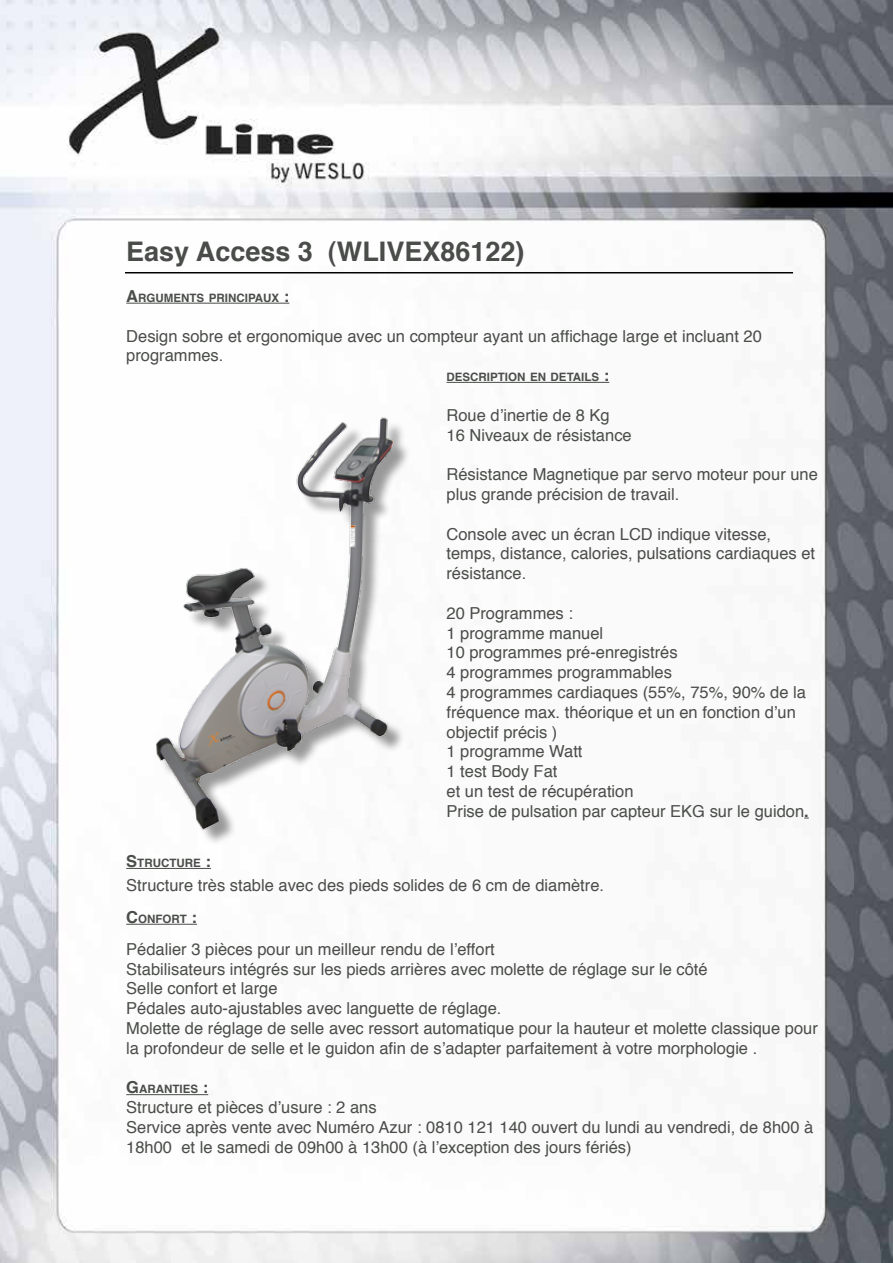
<style>
.page{position:relative;width:893px;height:1263px;background:#fff}
.page>*{position:absolute;margin:0;border:0;box-sizing:border-box;transform-origin:0 0}
.t1{font:700 27px "Helvetica";color:#4a4c4a}
.t2{font:16.5px/19.8px "Helvetica";color:#4a4d49}
.t3{font:700 11.55px "Helvetica";color:#4a4d49}
.s1{font-style:inherit}
.s2{font-size:16.5px}
.s3{font-weight:700}
</style>
<div class="page">
<img style="left:0;top:0;width:893px;height:1263px">
<hr style="left:125px;top:272px;width:668px;height:1px;background:#000">
<hr style="left:126px;top:303px;width:163px;height:1px;background:#4a4d49">
<hr style="left:446px;top:382px;width:163px;height:1px;background:#4a4d49">
<hr style="left:126px;top:868px;width:85px;height:1px;background:#4a4d49">
<hr style="left:126px;top:924px;width:71px;height:1px;background:#4a4d49">
<hr style="left:126px;top:1094px;width:82px;height:1px;background:#4a4d49">
<div style="left:159px;top:421px;width:252px;height:425px;background:#fcfcfc"></div>
<img style="left:116px;top:370px;width:330px;height:466px">
<h1 class="t1" style="left:126px;top:229px;width:400px"><span class="s1">Easy Access 3</span> (WLIVEX86122)</h1>
<p class="t3" style="left:126px;top:288px;width:165px"><span class="s2">A</span>RGUMENTS PRINCIPAUX <span class="s2">:</span></p>
<p class="t2" style="left:126px;top:326px;width:637px">Design sobre et ergonomique avec un compteur ayant un affichage large et incluant 20 programmes.</p>
<p class="t3" style="left:446px;top:368px;width:164px">DESCRIPTION EN DETAILS <span class="s2">:</span></p>
<p class="t2" style="left:446px;top:405px;width:187px">Roue d’inertie de 8 Kg<br>16 Niveaux de résistance</p>
<p class="t2" style="left:446px;top:465px;width:373px">Résistance Magnetique par servo moteur pour une plus grande précision de travail.</p>
<p class="t2" style="left:446px;top:524px;width:370px">Console avec un écran LCD indique vitesse, temps, distance, calories, pulsations cardiaques et résistance.</p>
<p class="t2" style="left:446px;top:603px;width:364px">20 Programmes :<br>1 programme manuel<br>10 programmes pré-enregistrés<br>4 programmes programmables<br>4 programmes cardiaques (55%, 75%, 90% de la fréquence max. théorique et un en fonction d’un objectif précis )<br>1 programme Watt<br>1 test Body Fat<br>et un test de récupération<br>Prise de pulsation par capteur EKG sur le guidon<span class="s3">.</span></p>
<p class="t3" style="left:126px;top:854px;width:86px"><span class="s2">S</span>TRUCTURE <span class="s2">:</span></p>
<p class="t2" style="left:126px;top:876px;width:479px">Structure très stable avec des pieds solides de 6 cm de diamètre.</p>
<p class="t3" style="left:126px;top:909px;width:72px"><span class="s2">C</span>ONFORT <span class="s2">:</span></p>
<p class="t2" style="left:126px;top:939px;width:693px">Pédalier 3 pièces pour un meilleur rendu de l’effort<br>Stabilisateurs intégrés sur les pieds arrières avec molette de réglage sur le côté<br>Selle confort et large<br>Pédales auto-ajustables avec languette de réglage.<br>Molette de réglage de selle avec ressort automatique pour la hauteur et molette classique pour la profondeur de selle et le guidon afin de s’adapter parfaitement à votre morphologie .</p>
<p class="t3" style="left:126px;top:1080px;width:83px"><span class="s2">G</span> ARANTIES <span class="s2">:</span></p>
<p class="t2" style="left:126px;top:1098px;width:688px">Structure et pièces d’usure : 2 ans<br>Service après vente avec Numéro Azur : 0810 121 140 ouvert du lundi au vendredi, de 8h00 à<br>18h00 et le samedi de 09h00 à 13h00 (à lʼexception des jours fériés)</p>
</div>
